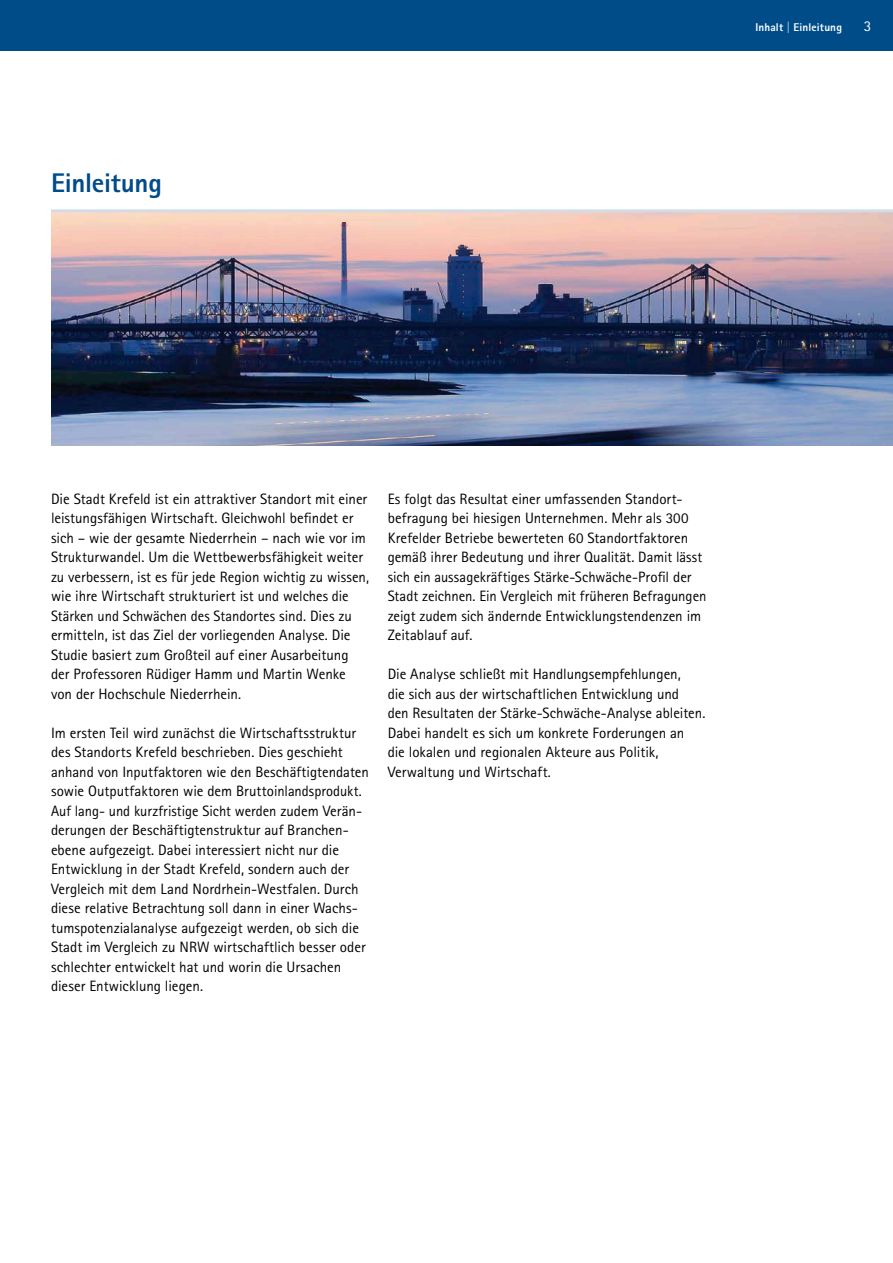
<style>
.page{position:relative;width:893px;height:1263px;background:#fff}
.page>*{position:absolute;margin:0;border:0;box-sizing:border-box;transform-origin:0 0}
.t1{font:800 27px "Rotis Sans Serif Pro";color:#004c89}
.t2{font:15px/19.5px "Rotis Sans Serif Pro";letter-spacing:-.005em;color:#000}
.t3{font:15px "Rotis Sans Serif Pro";color:#fff}
.t4{font:800 11.25px "Rotis Sans Serif Pro";letter-spacing:.01em;color:#fff}
</style>
<div class="page">
<div style="left:0;top:0;width:893px;height:51px;background:#004c89"></div>
<img style="left:51px;top:212px;width:842px;height:233px">
<hr style="left:51px;top:209px;width:842px;height:3px;background:#d2dce8">
<h1 class="t1" style="left:51px;top:165px;width:112px">Einleitung</h1>
<p class="t4" style="left:755px;top:20px;width:88px">Inhalt | Einleitung</p>
<p class="t3" style="left:864px;top:17px;width:9px">3</p>
<p class="t2" style="left:51px;top:489px;width:320px">Die Stadt Krefeld ist ein attraktiver Standort mit einer leistungsfähigen Wirtschaft. Gleichwohl befindet er sich – wie der gesamte Niederrhein – nach wie vor im Strukturwandel. Um die Wettbewerbsfähigkeit weiter zu verbessern, ist es für jede Region wichtig zu wissen, wie ihre Wirtschaft strukturiert ist und welches die Stärken und Schwächen des Standortes sind. Dies zu ermitteln, ist das Ziel der vorliegenden Analyse. Die Studie basiert zum Großteil auf einer Ausarbeitung der Professoren Rüdiger Hamm und Martin Wenke von der Hochschule Niederrhein.</p>
<p class="t2" style="left:51px;top:723px;width:319px">Im ersten Teil wird zunächst die Wirtschaftsstruktur des Standorts Krefeld beschrieben. Dies geschieht anhand von Inputfaktoren wie den Beschäftigtendaten sowie Outputfaktoren wie dem Bruttoinlandsprodukt.<br>Auf lang- und kurzfristige Sicht werden zudem Verän&shy;derungen der Beschäftigtenstruktur auf Branchen&shy;ebene aufgezeigt. Dabei interessiert nicht nur die -Entwicklung in der Stadt Krefeld, sondern auch der Vergleich mit dem Land Nordrhein-Westfalen. Durch diese relative Betrachtung soll dann in einer Wachs&shy;tumspotenzialanalyse aufgezeigt werden, ob sich die Stadt im Vergleich zu NRW wirtschaftlich besser oder schlechter entwickelt hat und worin die Ursachen dieser Entwicklung liegen.</p>
<p class="t2" style="left:388px;top:489px;width:320px">Es folgt das Resultat einer umfassenden Standort&shy;befragung bei hiesigen Unternehmen. Mehr als 300<br>Krefelder Betriebe bewerteten 60 Standortfaktoren gemäß ihrer Bedeutung und ihrer Qualität. Damit lässt sich ein aussagekräftiges Stärke-Schwäche-Profil der Stadt zeichnen. Ein Vergleich mit früheren Befragungen zeigt zudem sich ändernde Entwicklungstendenzen im Zeitablauf auf.</p>
<p class="t2" style="left:388px;top:665px;width:319px">Die Analyse schließt mit Handlungsempfehlungen,<br>die sich aus der wirtschaftlichen Entwicklung und<br>den Resultaten der Stärke-Schwäche-Analyse ableiten.<br>Dabei handelt es sich um konkrete Forderungen an die lokalen und regionalen Akteure aus Politik, Verwaltung und Wirtschaft.</p>
</div>
